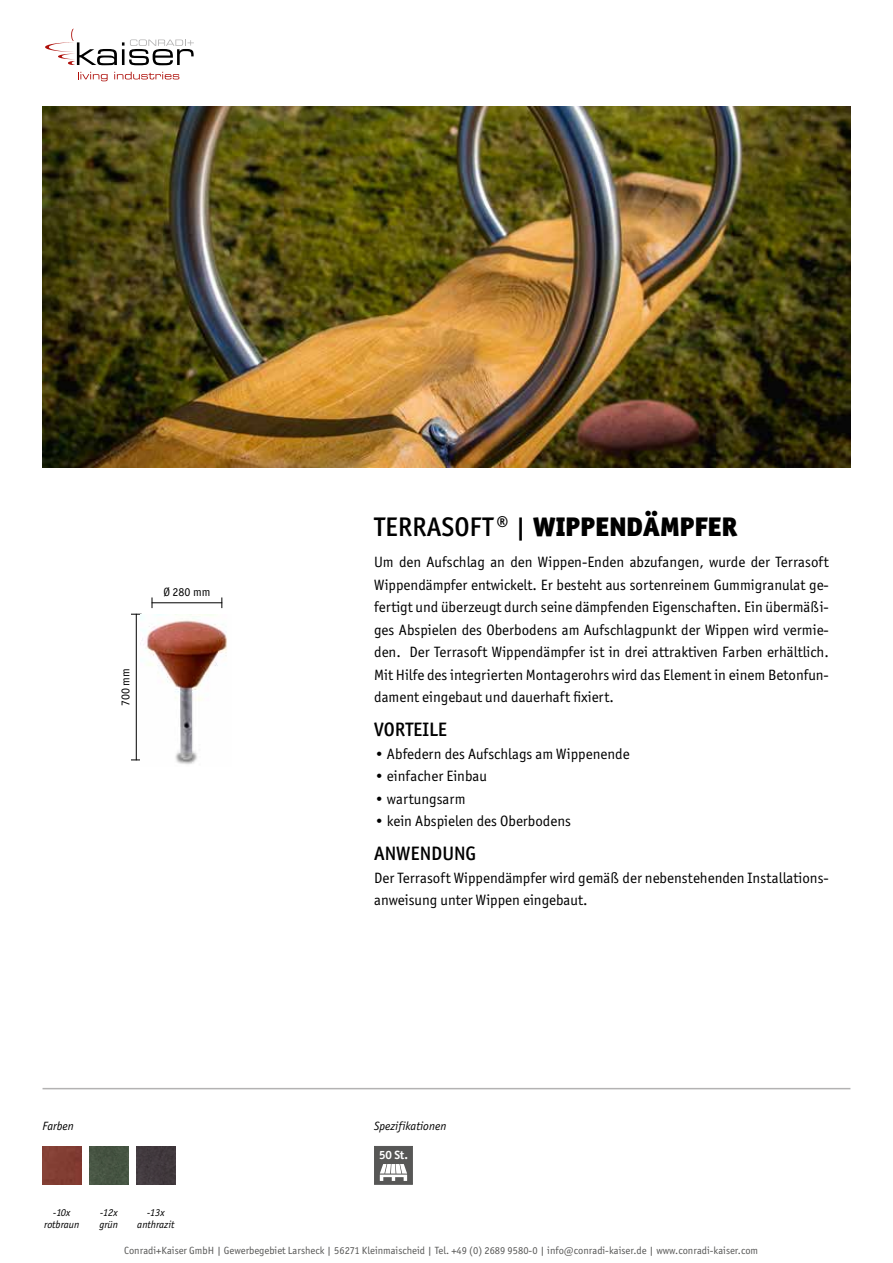
<style>
.page{position:relative;width:893px;height:1263px;background:#fff}
.page>*{position:absolute;margin:0;border:0;box-sizing:border-box;transform-origin:0 0}
.t1{font:900 27px "Officina Sans ITC";color:#000}
.t2{font:500 19.5px "Officina Sans ITC";color:#000}
.t3{font:15px/22.5px "Officina Sans ITC";color:#000;text-align:justify}
.t4{font:italic 12px "Officina Sans ITC";color:#000}
.t5{font:12px "Officina Sans ITC";color:#000}
.t6{font:700 12px "Officina Sans ITC";color:#fff}
.t7{font:10.5px "Officina Sans ITC";color:#575756}
.t8{font:italic 10.5px/12.6px "Officina Sans ITC";color:#000;text-align:center}
.s1{font-weight:500}
</style>
<div class="page">
<hr style="left:892px;top:106px;width:1px;height:362px;background:#e3e3e3">
<svg style="left:45px;top:29px;width:149px;height:36px"></svg>
<svg style="left:78px;top:72px;width:30px;height:9px"></svg>
<svg style="left:114px;top:72px;width:65px;height:7px"></svg>
<hr style="left:43px;top:1088px;width:807px;height:1px;background:#b3b2b2">
<img style="left:137px;top:1146px;width:38px;height:38px">
<img style="left:90px;top:1146px;width:38px;height:38px">
<img style="left:43px;top:1146px;width:38px;height:38px">
<div style="left:374px;top:1146px;width:39px;height:38px;background:#575756"></div>
<svg style="left:380px;top:1164px;width:27px;height:17px"></svg>
<hr style="left:136px;top:614px;width:1px;height:146px;background:#000">
<hr style="left:152px;top:602px;width:70px;height:1px;background:#000">
<img style="left:43px;top:106px;width:807px;height:362px">
<img style="left:140px;top:614px;width:87px;height:151px">
<p class="t5" style="left:119px;top:706px;width:39px;rotate:-90deg">700 mm</p>
<p class="t5" style="left:163px;top:585px;width:48px">Ø 280 mm</p>
<h1 class="t1" style="left:374px;top:508px;width:365px"><span class="s1">TERRASOFT</span> <sup>®</sup> <span class="s1">|</span> WIPPENDÄMPFER</h1>
<p class="t3" style="left:374px;top:551px;width:456px">Um den Aufschlag an den Wippen-Enden abzufangen, wurde der Terrasoft Wippendämpfer entwickelt. Er besteht aus sortenreinem Gummigranulat ge&shy;fertigt und überzeugt durch seine dämpfenden Eigenschaften. Ein übermäßi&shy;ges Abspielen des Oberbodens am Aufschlagpunkt der Wippen wird vermie&shy;den. Der Terrasoft Wippendämpfer ist in drei attraktiven Farben erhältlich.<br>Mit Hilfe des integrierten Montagerohrs wird das Element in einem Betonfun&shy;dament eingebaut und dauerhaft fixiert.</p>
<h2 class="t2" style="left:374px;top:718px;width:74px">VORTEILE</h2>
<p class="t3" style="left:374px;top:742px;width:257px">• Abfedern des Aufschlags am Wippenende</p>
<p class="t3" style="left:374px;top:765px;width:114px">• einfacher Einbau</p>
<p class="t3" style="left:374px;top:787px;width:93px">• wartungsarm</p>
<p class="t3" style="left:374px;top:810px;width:198px">• kein Abspielen des Oberbodens</p>
<h2 class="t2" style="left:374px;top:842px;width:103px">ANWENDUNG</h2>
<p class="t3" style="left:374px;top:866px;width:456px">Der Terrasoft Wippendämpfer wird gemäß der nebenstehenden Installations&shy;anweisung unter Wippen eingebaut.</p>
<p class="t4" style="left:43px;top:1119px;width:33px">Farben</p>
<p class="t4" style="left:374px;top:1119px;width:74px">Spezifikationen</p>
<p class="t8" style="left:44px;top:1206px;width:36px">-10x rotbraun</p>
<p class="t8" style="left:100px;top:1206px;width:20px;text-align:left">-12x grün</p>
<p class="t8" style="left:137px;top:1206px;width:39px">-13x anthrazit</p>
<p class="t6" style="left:379px;top:1147px;width:30px">50 St.</p>
<p class="t7" style="left:124px;top:1245px;width:635px">Conradi+Kaiser GmbH | Gewerbegebiet Larsheck | 56271 Kleinmaischeid | Tel. +49 (0) 2689 9580-0 | info@conradi-kaiser.de | www.conradi-kaiser.com</p>
</div>
